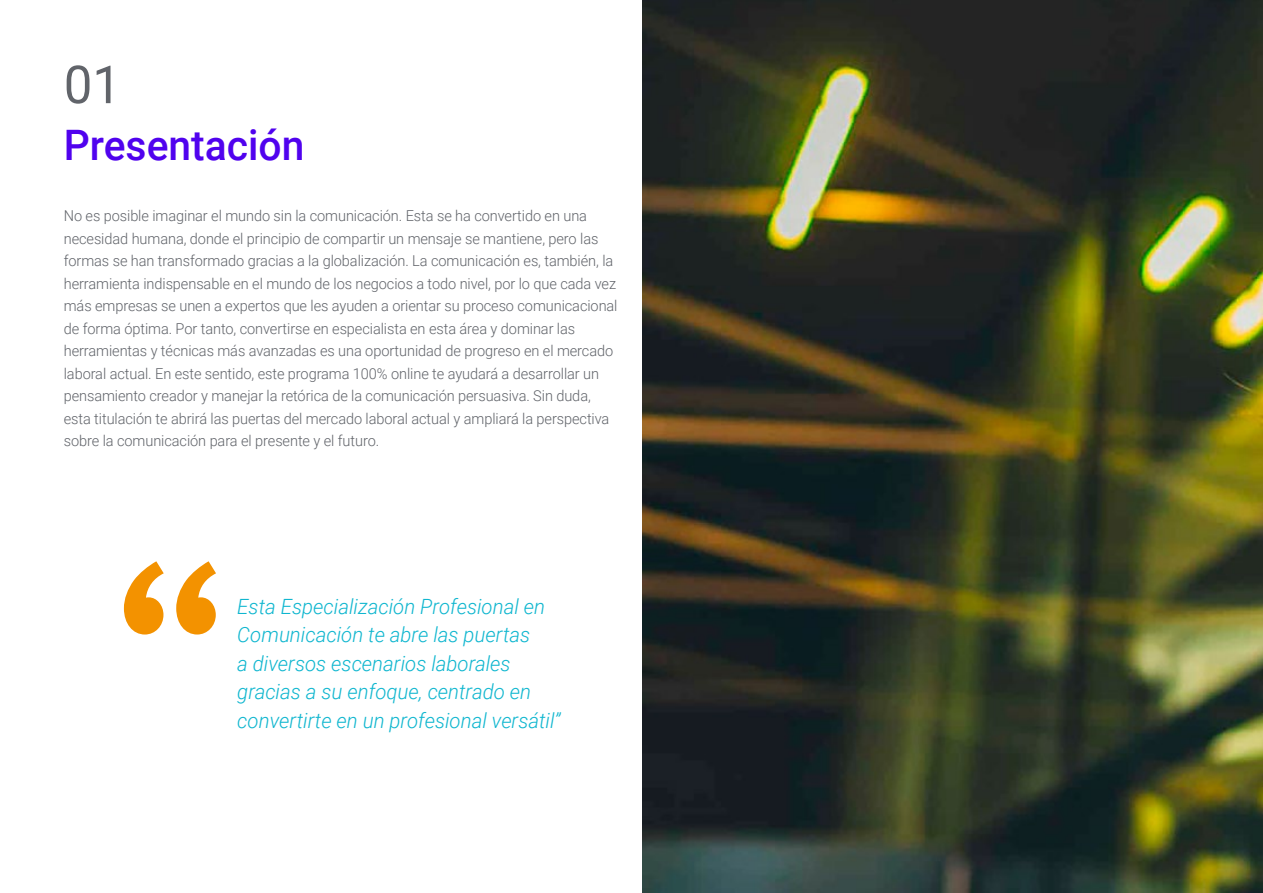
<style>
.page{position:relative;width:1263px;height:893px;background:#fff}
.page>*{position:absolute;margin:0;border:0;box-sizing:border-box;transform-origin:0 0}
.t1{font:52.5px "Roboto";color:#61646a}
.t2{font:500 42px "Roboto";color:#5002ee}
.t3{font:italic 300 21px/28.5px "Roboto";color:#0fb6cf}
.t4{font:300 15px/22.5px "Roboto";letter-spacing:-.005em;color:#61646a}
</style>
<div class="page">
<svg style="left:124px;top:561px;width:92px;height:73px"></svg>
<img style="left:642px;top:0;width:621px;height:893px">
<h1 class="t1" style="left:64px;top:48px;width:59px">01</h1>
<h2 class="t2" style="left:64px;top:115px;width:242px">Presentación</h2>
<p class="t4" style="left:64px;top:204px;width:555px">No es posible imaginar el mundo sin la comunicación. Esta se ha convertido en una necesidad humana, donde el principio de compartir un mensaje se mantiene, pero las formas se han transformado gracias a la globalización. La comunicación es, también, la herramienta indispensable en el mundo de los negocios a todo nivel, por lo que cada vez más empresas se unen a expertos que les ayuden a orientar su proceso comunicacional de forma óptima. Por tanto, convertirse en especialista en esta área y dominar las herramientas y técnicas más avanzadas es una oportunidad de progreso en el mercado laboral actual. En este sentido, este programa 100% online te ayudará a desarrollar un pensamiento creador y manejar la retórica de la comunicación persuasiva. Sin duda, esta titulación te abrirá las puertas del mercado laboral actual y ampliará la perspectiva sobre la comunicación para el presente y el futuro.</p>
<h3 class="t3" style="left:237px;top:591px;width:325px">Esta Especialización Profesional en Comunicación te abre las puertas<br>a diversos escenarios laborales gracias a su enfoque, centrado en convertirte en un profesional versátil”</h3>
</div>
